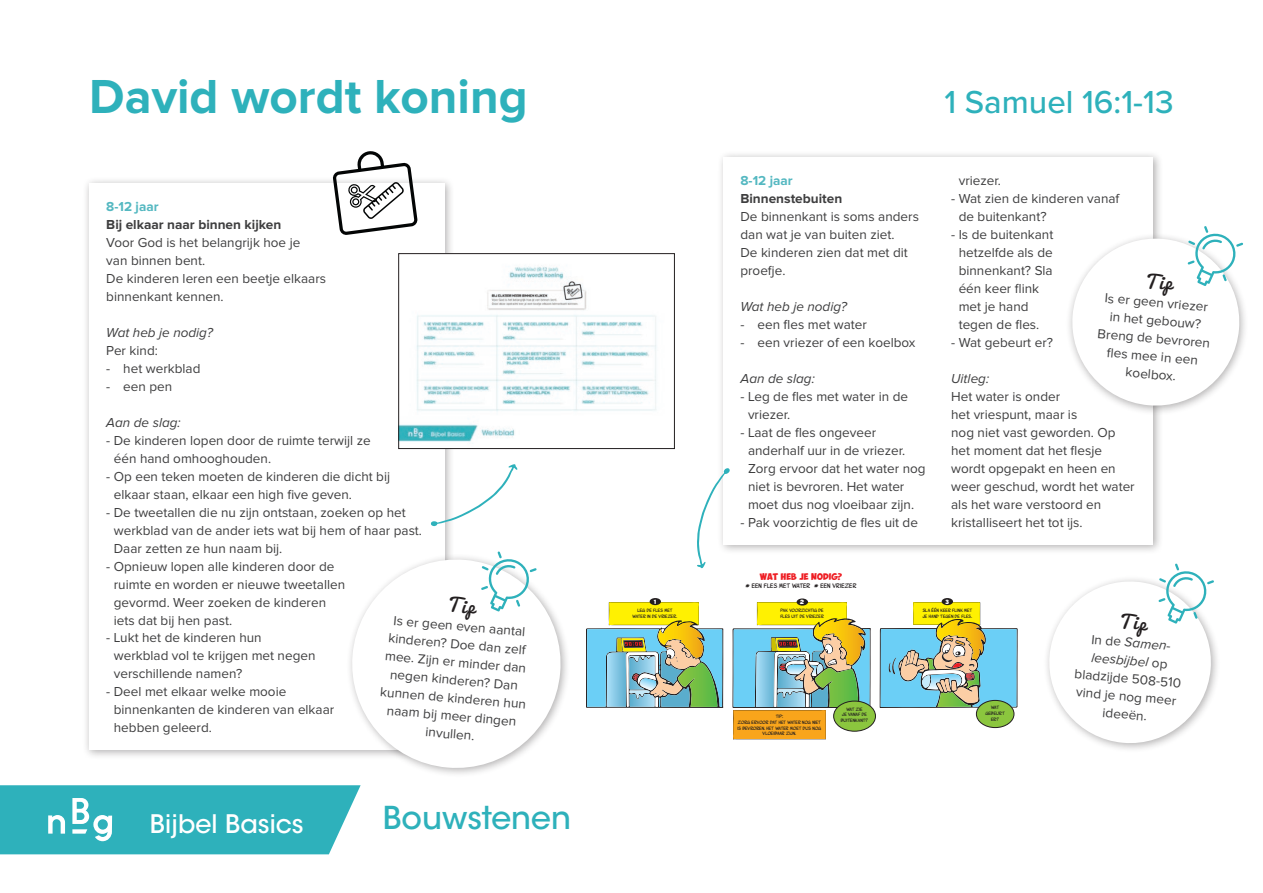
<style>
.page{position:relative;width:1263px;height:893px;background:#fff}
.page>*{position:absolute;margin:0;border:0;box-sizing:border-box;transform-origin:0 0}
.t1{font:700 49.5px "Proxima Nova";color:#2eb1bb}
.t2{font:500 33px "Proxima Nova";color:#2eb1bb}
.t3{font:500 31.35px "ITC Avant Garde Std";color:#2eb1bb}
.t4{font:500 25.35px "ITC Avant Garde Std";color:#fff}
.t5{font:13.5px/18px "Proxima Nova";color:#3e3e3f}
.t6{font:italic 13.5px "Proxima Nova";color:#3e3e3f}
.t7{font:700 13.5px "Proxima Nova";color:#3e3e3f}
.t8{font:700 13.5px "Proxima Nova";color:#54b8c1}
.t9{font:6.6px "Wurmics Bravo";letter-spacing:.01em;color:#231f20;scale:1.1 1}
.t10{font:6.6px "Obelix Pro";letter-spacing:.01em;color:#ee1d23;scale:1.1 1}
.t11{font:4.8px/5.8px "Wurmics Bravo";letter-spacing:.01em;color:#231f20;text-align:center;scale:1.1 1}
.t12{font:4.2px "Obelix Pro";color:#fff;scale:1.1 1}
.s1{font-style:italic}
</style>
<div class="page">
<svg style="left:0;top:785px;width:361px;height:69px;background:#3fb7c0"></svg>
<div style="left:717px;top:151px;width:446px;height:404px;background:#231f20;opacity:.35"></div>
<div style="left:723px;top:157px;width:430px;height:388px;background:#fff"></div>
<div style="left:82px;top:176px;width:372px;height:583px;background:#231f20;opacity:.35"></div>
<div style="left:89px;top:183px;width:355px;height:567px;background:#fff"></div>
<svg style="left:697px;top:468px;width:33px;height:100px"></svg>
<svg style="left:431px;top:464px;width:86px;height:62px"></svg>
<img style="left:400px;top:255px;width:257px;height:192px">
<div style="left:398px;top:253px;width:277px;height:196px;border:1px solid #231f20"></div>
<div style="left:650px;top:598px;width:11px;height:7px;background:#231f20;border-radius:50%"></div>
<div style="left:942px;top:598px;width:11px;height:7px;background:#231f20;border-radius:50%"></div>
<div style="left:797px;top:598px;width:11px;height:8px;background:#231f20;border-radius:50%"></div>
<svg style="left:880px;top:602px;width:138px;height:106px;background:#a6c8af"></svg>
<svg style="left:586px;top:602px;width:137px;height:106px;background:#a3c49a"></svg>
<div style="left:976px;top:700px;width:38px;height:28px;background:#8bc63e;border-radius:50%"></div>
<div style="left:976px;top:700px;width:38px;height:28px;border:1px solid #231f20;border-radius:50%"></div>
<div style="left:834px;top:701px;width:41px;height:30px;background:#8bc63e;border-radius:50%"></div>
<div style="left:833px;top:701px;width:43px;height:30px;border:1px solid #231f20;border-radius:50%"></div>
<svg style="left:732px;top:602px;width:139px;height:138px"></svg>
<div style="left:345px;top:553px;width:225px;height:225px;background:#fff"></div>
<svg style="left:348px;top:555px;width:217px;height:217px"></svg>
<div style="left:1065px;top:232px;width:184px;height:183px;background:#231f20;opacity:.35"></div>
<svg style="left:333px;top:151px;width:84px;height:84px"></svg>
<svg style="left:449px;top:551px;width:88px;height:70px"></svg>
<svg style="left:1069px;top:226px;width:174px;height:183px"></svg>
<svg style="left:1047px;top:563px;width:167px;height:184px"></svg>
<h1 class="t1" style="left:89px;top:74px;width:440px">David wordt koning</h1>
<p class="t8" style="left:106px;top:200px;width:54px">8-12 jaar</p>
<p class="t7" style="left:106px;top:218px;width:177px">Bij elkaar naar binnen kijken</p>
<p class="t5" style="left:106px;top:234px;width:221px">Voor God is het belangrijk hoe je<br>van binnen bent.<br>De kinderen leren een beetje elkaars binnenkant kennen.</p>
<p class="t6" style="left:106px;top:325px;width:108px">Wat heb je nodig?</p>
<p class="t5" style="left:106px;top:342px;width:53px">Per kind:</p>
<p class="t5" style="left:106px;top:360px;width:96px">- het werkblad</p>
<p class="t5" style="left:106px;top:378px;width:67px">- een pen</p>
<p class="t6" style="left:106px;top:415px;width:76px">Aan de slag:</p>
<p class="t5" style="left:114px;top:432px;width:258px;text-indent:-8px">- De kinderen lopen door de ruimte terwijl ze één hand omhooghouden.</p>
<p class="t5" style="left:114px;top:468px;width:278px;text-indent:-8px">- Op een teken moeten de kinderen die dicht bij elkaar staan, elkaar een high five geven.</p>
<p class="t5" style="left:114px;top:504px;width:310px;text-indent:-8px">- De tweetallen die nu zijn ontstaan, zoeken op het werkblad van de ander iets wat bij hem of haar past.<br>Daar zetten ze hun naam bij.</p>
<p class="t5" style="left:114px;top:558px;width:233px;text-indent:-8px">- Opnieuw lopen alle kinderen door de ruimte en worden er nieuwe tweetallen gevormd. Weer zoeken de kinderen iets dat bij hen past.</p>
<p class="t5" style="left:114px;top:630px;width:203px;text-indent:-8px">- Lukt het de kinderen hun werkblad vol te krijgen met negen verschillende namen?</p>
<p class="t5" style="left:114px;top:684px;width:222px;text-indent:-8px">- Deel met elkaar welke mooie binnenkanten de kinderen van elkaar hebben geleerd.</p>
<p class="t5" style="left:387px;top:611px;width:148px;text-align:center;rotate:5deg">Is er geen even aantal kinderen? Doe dan zelf mee. Zijn er minder dan negen kinderen? Dan kunnen de kinderen hun naam bij meer dingen invullen.</p>
<h3 class="t4" style="left:150px;top:808px;width:155px">Bijbel Basics</h3>
<h3 class="t3" style="left:383px;top:798px;width:190px">Bouwstenen</h3>
<p class="t12" style="left:654px;top:600px;width:4px">1</p>
<h2 class="t2" style="left:944px;top:77px;width:231px">1 Samuel 16:1-13</h2>
<p class="t8" style="left:740px;top:174px;width:54px">8-12 jaar</p>
<p class="t7" style="left:740px;top:192px;width:103px">Binnenstebuiten</p>
<p class="t5" style="left:740px;top:208px;width:180px">De binnenkant is soms anders dan wat je van buiten ziet.<br>De kinderen zien dat met dit proefje.</p>
<p class="t6" style="left:740px;top:299px;width:108px">Wat heb je nodig?</p>
<p class="t5" style="left:740px;top:316px;width:128px">- een fles met water</p>
<p class="t5" style="left:740px;top:334px;width:176px">- een vriezer of een koelbox</p>
<p class="t6" style="left:740px;top:371px;width:76px">Aan de slag:</p>
<p class="t5" style="left:748px;top:388px;width:162px;text-indent:-8px">- Leg de fles met water in de vriezer.</p>
<p class="t5" style="left:748px;top:424px;width:179px;text-indent:-8px">- Laat de fles ongeveer anderhalf uur in de vriezer.<br>Zorg ervoor dat het water nog niet is bevroren. Het water moet dus nog vloeibaar zijn.</p>
<p class="t5" style="left:740px;top:514px;width:179px">- Pak voorzichtig de fles uit de</p>
<p class="t10" style="left:760px;top:574px;width:77px">WAT HEB JE NODIG?</p>
<p class="t9" style="left:745px;top:582px;width:102px">* EEN FLES MET WATER * EEN VRIEZER</p>
<p class="t5" style="left:959px;top:172px;width:44px">vriezer.</p>
<p class="t5" style="left:959px;top:190px;width:162px;text-indent:-8px">- Wat zien de kinderen vanaf de buitenkant?</p>
<p class="t5" style="left:959px;top:226px;width:96px;text-indent:-8px">- Is de buitenkant hetzelfde als de binnenkant? Sla één keer flink met je hand tegen de fles.</p>
<p class="t5" style="left:951px;top:334px;width:103px">- Wat gebeurt er?</p>
<p class="t6" style="left:951px;top:371px;width:39px">Uitleg:</p>
<p class="t5" style="left:951px;top:388px;width:185px">Het water is onder<br>het vriespunt, maar is<br>nog niet vast geworden. Op het moment dat het flesje wordt opgepakt en heen en weer geschud, wordt het water als het ware verstoord en kristalliseert het tot ijs.</p>
<p class="t5" style="left:1101px;top:289px;width:114px;text-align:center;rotate:5deg">Is er geen vriezer in het gebouw?<br>Breng de bevroren fl es mee in een koelbox.</p>
<p class="t12" style="left:800px;top:600px;width:5px">2</p>
<p class="t12" style="left:945px;top:600px;width:5px">3</p>
<p class="t11" style="left:632px;top:607px;width:42px">LEG DE FLES MET<br>WATER IN DE VRIEZER.</p>
<p class="t11" style="left:780px;top:608px;width:41px;text-align:left">PAK VOORZICHTIG DE<br>FLES UIT DE VRIEZER</p>
<p class="t11" style="left:737px;top:713px;width:78px">TIP:<br>ZORG ERVOOR DAT HET WATER NOG NIET<br>IS BEVROREN. HET WATER MOET DUS NOG<br>VLOEIBAAR ZIJN.</p>
<p class="t11" style="left:841px;top:706px;width:26px">WAT ZIE<br>JE VANAF DE<br>BUITENKANT?</p>
<p class="t11" style="left:923px;top:607px;width:47px;text-align:left">SLA ÉÉN KEER FLINK MET<br>JE HAND TEGEN DE FLES.</p>
<p class="t11" style="left:985px;top:704px;width:19px">WAT<br>GEBEURT<br>ER?</p>
<p class="t5" style="left:1078px;top:629px;width:108px;text-align:center;rotate:5deg">In de <span class="s1">Samen&shy;leesbijbel</span> op bladzijde 508-510 vind je nog meer ideeën.</p>
</div>
